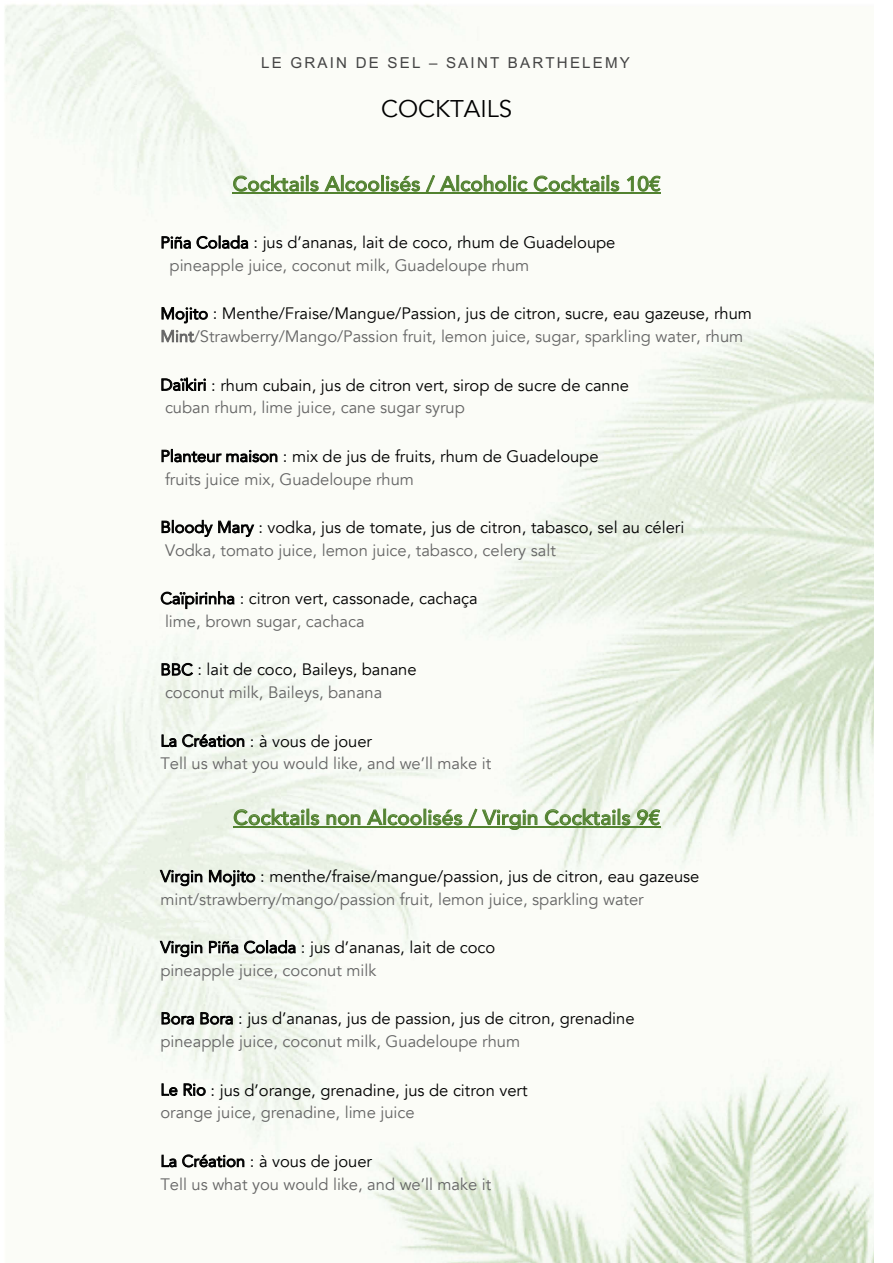
<style>
.page{position:relative;width:893px;height:1263px;background:#fff}
.page>*{position:absolute;margin:0;border:0;box-sizing:border-box;transform-origin:0 0}
.t1{font:24.15px "Avenir";letter-spacing:-.005em;color:#000}
.t2{font:500 20.4px "Avenir";letter-spacing:.005em;color:#528230}
.t3{font:16.5px/22.6px "Avenir";color:#000}
.t4{font:16.5px/22.6px "Avenir";color:#666}
.t5{font:15.15px "Arial";letter-spacing:.145em;color:#444}
.s1{font-size:16.2px;color:#000}
.s2{color:#000}
.s3{font-size:16.2px}
.s4{color:#666}
</style>
<div class="page">
<img style="left:4px;top:4px;width:869px;height:1259px">
<svg style="left:233px;top:175px;width:187px;height:17px"></svg>
<svg style="left:426px;top:175px;width:81px;height:18px"></svg>
<div style="left:508px;top:175px;width:3px;height:16px;border:1px solid #528230"></div>
<svg style="left:513px;top:176px;width:15px;height:16px"></svg>
<svg style="left:534px;top:175px;width:86px;height:17px"></svg>
<svg style="left:627px;top:175px;width:34px;height:17px"></svg>
<hr style="left:233px;top:193px;width:428px;height:1px;background:#528230">
<svg style="left:161px;top:236px;width:30px;height:13px"></svg>
<svg style="left:197px;top:235px;width:51px;height:14px"></svg>
<svg style="left:161px;top:307px;width:47px;height:16px"></svg>
<svg style="left:161px;top:329px;width:33px;height:14px"></svg>
<svg style="left:161px;top:378px;width:45px;height:13px"></svg>
<svg style="left:161px;top:449px;width:116px;height:13px"></svg>
<svg style="left:161px;top:520px;width:93px;height:17px"></svg>
<svg style="left:161px;top:591px;width:73px;height:18px"></svg>
<svg style="left:161px;top:663px;width:32px;height:13px"></svg>
<svg style="left:161px;top:734px;width:83px;height:13px"></svg>
<svg style="left:234px;top:808px;width:86px;height:17px"></svg>
<svg style="left:326px;top:814px;width:35px;height:11px"></svg>
<svg style="left:367px;top:808px;width:171px;height:22px"></svg>
<svg style="left:545px;top:808px;width:86px;height:17px"></svg>
<svg style="left:637px;top:809px;width:23px;height:16px"></svg>
<hr style="left:233px;top:826px;width:427px;height:1px;background:#528230">
<svg style="left:160px;top:870px;width:42px;height:16px"></svg>
<svg style="left:209px;top:869px;width:46px;height:17px"></svg>
<svg style="left:160px;top:941px;width:42px;height:16px"></svg>
<svg style="left:209px;top:941px;width:29px;height:12px"></svg>
<svg style="left:244px;top:940px;width:52px;height:13px"></svg>
<svg style="left:161px;top:1012px;width:33px;height:13px"></svg>
<svg style="left:200px;top:1012px;width:33px;height:13px"></svg>
<svg style="left:161px;top:1083px;width:17px;height:13px"></svg>
<svg style="left:184px;top:1083px;width:22px;height:13px"></svg>
<svg style="left:161px;top:1154px;width:83px;height:13px"></svg>
<p class="t5" style="left:261px;top:54px;width:370px">LE GRAIN DE SEL – SAINT BARTHELEMY</p>
<h1 class="t1" style="left:381px;top:92px;width:132px">COCKTAILS</h1>
<p class="t2" style="left:233px;top:170px;width:430px">Cocktails Alcoolisés / Alcoholic Cocktails 10€</p>
<p class="t4" style="left:170px;top:232px;width:447px;text-indent:-9px"><span class="s1">Piña Colada</span> <span class="s2">: jus d’ananas, lait de coco, rhum de Guadeloupe </span>pineapple juice, coconut milk, Guadeloupe rhum</p>
<p class="t4" style="left:160px;top:303px;width:593px"><span class="s1">Mojito</span> <span class="s2">: Menthe/Fraise/Mangue/Passion, jus de citron, sucre, eau gazeuse, rhum<br></span><span class="s3">Mint</span>/Strawberry/Mango/Passion fruit, lemon juice, sugar, sparkling water, rhum</p>
<p class="t3" style="left:160px;top:374px;width:470px"><span class="s3">Daïkiri</span> : rhum cubain, jus de citron vert, sirop de sucre de canne <span class="s4">cuban rhum, lime juice, cane sugar syrup</span></p>
<p class="t3" style="left:160px;top:445px;width:440px"><span class="s3">Planteur maison</span> : mix de jus de fruits, rhum de Guadeloupe <span class="s4">fruits juice mix, Guadeloupe rhum</span></p>
<p class="t3" style="left:160px;top:516px;width:525px"><span class="s3">Bloody Mary</span> : vodka, jus de tomate, jus de citron, tabasco, sel au céleri<br><span class="s4">Vodka, tomato juice, lemon juice, tabasco, celery salt</span></p>
<p class="t3" style="left:160px;top:588px;width:319px"><span class="s3">Caïpirinha</span> : citron vert, cassonade, cachaça <span class="s4">lime, brown sugar, cachaca</span></p>
<p class="t3" style="left:160px;top:659px;width:258px"><span class="s3">BBC</span> : lait de coco, Baileys, banane <span class="s4">coconut milk, Baileys, banana</span></p>
<p class="t4" style="left:160px;top:730px;width:332px"><span class="s1">La Création</span> <span class="s2">: à vous de jouer<br></span>Tell us what you would like, and we’ll make it</p>
<p class="t2" style="left:233px;top:804px;width:428px">Cocktails non Alcoolisés / Virgin Cocktails 9€</p>
<p class="t4" style="left:160px;top:865px;width:540px"><span class="s1">Virgin Mojito</span> <span class="s2">: menthe/fraise/mangue/passion, jus de citron, eau gazeuse </span>mint/strawberry/mango/passion fruit, lemon juice, sparkling water</p>
<p class="t4" style="left:160px;top:936px;width:336px"><span class="s1">Virgin Piña Colada</span> <span class="s2">: jus d’ananas, lait de coco </span>pineapple juice, coconut milk</p>
<p class="t3" style="left:160px;top:1008px;width:476px"><span class="s3">Bora Bora</span> : jus d’ananas, jus de passion, jus de citron, grenadine <span class="s4">pineapple juice, coconut milk, Guadeloupe rhum</span></p>
<p class="t3" style="left:160px;top:1079px;width:369px"><span class="s3">Le Rio</span> : jus d’orange, grenadine, jus de citron vert <span class="s4">orange juice, grenadine, lime juice</span></p>
<p class="t4" style="left:160px;top:1150px;width:332px"><span class="s1">La Création</span> <span class="s2">: à vous de jouer<br></span>Tell us what you would like, and we’ll make it</p>
</div>
